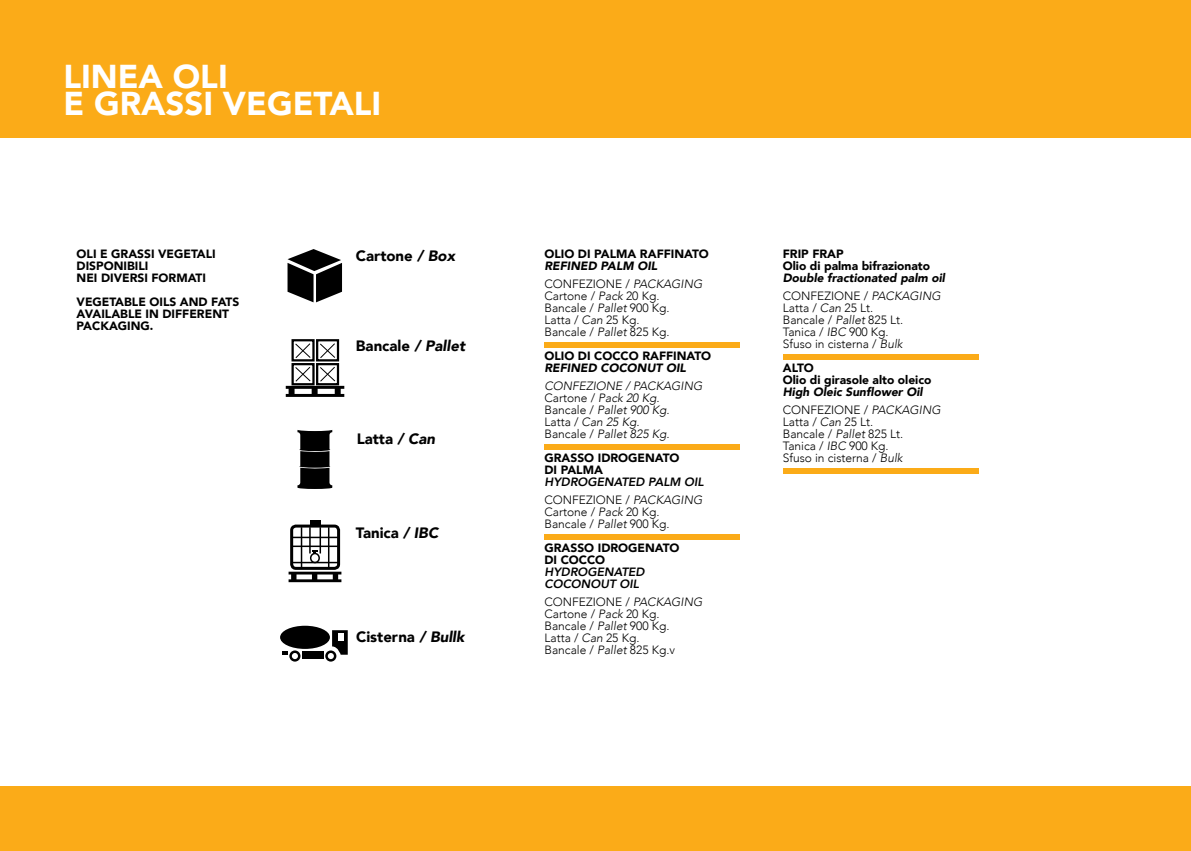
<style>
.page{position:relative;width:1191px;height:851px;background:#fff}
.page>*{position:absolute;margin:0;border:0;box-sizing:border-box;transform-origin:0 0}
.t1{font:900 33px/27px "Avenir";color:#fff}
.t2{font:900 15px "Avenir";color:#000}
.t3{font:300 12px/12px "Avenir";color:#000}
.t4{font:900 12px/12px "Avenir";color:#000}
.t5{font:italic 900 12px/18px "Avenir";color:#000}
.t6{font:italic 300 12px/12px "Avenir";color:#000}
.t7{font:italic 800 12px/18px "Avenir";color:#000}
.s1{font-style:italic}
.s2{font-weight:300;font-style:normal}
.s3{font-weight:300}
.s4{font-style:normal}
</style>
<div class="page">
<div style="left:0;top:786px;width:1191px;height:64px;background:#fbab18"></div>
<div style="left:0;top:0;width:1191px;height:138px;background:#fbab18"></div>
<div style="left:544px;top:342px;width:196px;height:6px;background:#fbab18"></div>
<div style="left:544px;top:444px;width:196px;height:6px;background:#fbab18"></div>
<div style="left:544px;top:534px;width:196px;height:6px;background:#fbab18"></div>
<div style="left:783px;top:354px;width:195px;height:6px;background:#fbab18"></div>
<div style="left:783px;top:468px;width:195px;height:6px;background:#fbab18"></div>
<div style="left:291px;top:363px;width:23px;height:22px;border:2px solid #000"></div>
<div style="left:291px;top:339px;width:23px;height:22px;border:2px solid #000"></div>
<div style="left:316px;top:339px;width:23px;height:22px;border:2px solid #000"></div>
<div style="left:316px;top:363px;width:23px;height:22px;border:2px solid #000"></div>
<svg style="left:295px;top:343px;width:16px;height:15px"></svg>
<svg style="left:320px;top:343px;width:15px;height:15px"></svg>
<svg style="left:286px;top:366px;width:58px;height:31px"></svg>
<svg style="left:287px;top:249px;width:55px;height:53px"></svg>
<svg style="left:297px;top:430px;width:35px;height:59px;background:#2f2f2f"></svg>
<svg style="left:288px;top:571px;width:53px;height:11px"></svg>
<div style="left:290px;top:524px;width:50px;height:45px;border:3px solid #000;border-radius:4px"></div>
<div style="left:310px;top:520px;width:10px;height:5px;background:#000"></div>
<hr style="left:301px;top:527px;width:1px;height:41px;background:#000">
<hr style="left:309px;top:527px;width:2px;height:26px;background:#000">
<hr style="left:319px;top:527px;width:2px;height:26px;background:#000">
<hr style="left:328px;top:527px;width:1px;height:41px;background:#000">
<hr style="left:291px;top:536px;width:47px;height:2px;background:#000">
<hr style="left:291px;top:545px;width:47px;height:2px;background:#000">
<hr style="left:291px;top:561px;width:47px;height:2px;background:#000">
<div style="left:310px;top:552px;width:10px;height:11px;border:2px solid #000;border-radius:50%"></div>
<svg style="left:312px;top:550px;width:6px;height:3px"></svg>
<svg style="left:282px;top:650px;width:18px;height:11px"></svg>
<div style="left:302px;top:651px;width:22px;height:7px;background:#000"></div>
<svg style="left:325px;top:630px;width:23px;height:31px"></svg>
<div style="left:280px;top:625px;width:50px;height:23px;background:#000;border-radius:50%"></div>
<div style="left:338px;top:633px;width:6px;height:8px;background:#fff"></div>
<h1 class="t1" style="left:63px;top:62px;width:284px">LINEA OLI<br>E GRASSI VEGETALI</h1>
<p class="t4" style="left:77px;top:247px;width:128px">OLI E GRASSI VEGETALI<br>DISPONI</p>
<p class="t4" style="left:127px;top:259px;width:13px">BILI</p>
<p class="t4" style="left:77px;top:265px;width:129px;line-height:24px;text-indent:24px">DIVERSI FORMATI<br>VEGETABLE OILS AND</p>
<p class="t4" style="left:77px;top:271px;width:8px">NEI</p>
<p class="t4" style="left:211px;top:295px;width:30px">FATS</p>
<p class="t4" style="left:77px;top:307px;width:24px">AVAILA</p>
<p class="t4" style="left:120px;top:307px;width:50px">BLEINDIFFE</p>
<p class="t4" style="left:197px;top:307px;width:34px">RENT</p>
<p class="t4" style="left:77px;top:319px;width:9px">PAC</p>
<p class="t4" style="left:100px;top:319px;width:55px">KAGING.</p>
<p class="t2" style="left:356px;top:242px;width:101px">CARTONE <span class="s1">/ Box</span></p>
<p class="t2" style="left:356px;top:333px;width:111px">BANCALE <span class="s1">/ Pallet</span></p>
<p class="t2" style="left:357px;top:425px;width:80px">LATTA <span class="s1">/ Can</span></p>
<p class="t2" style="left:356px;top:519px;width:84px">TANICA <span class="s1">/ IBC</span></p>
<p class="t2" style="left:356px;top:623px;width:110px">CISTERNA <span class="s1">/ Bullk</span></p>
<p class="t4" style="left:544px;top:247px;width:166px">OLIO DI PALMA RAFFINATO</p>
<p class="t5" style="left:544px;top:256px;width:159px">REFINED PALM OIL<br><span class="s2">CONFEZIONE /</span> <span class="s3">PACKAGING</span></p>
<p class="t3" style="left:544px;top:289px;width:126px">Cartone / <span class="s1">Pack</span> 20 Kg.<br>Bancale / <span class="s1">Pallet</span> 900 Kg.<br>Latta / <span class="s1">Can</span> 25 Kg.<br>Bancale / <span class="s1">Pallet</span> 825 Kg.</p>
<p class="t4" style="left:544px;top:349px;width:168px">OLIO DI COCCO RAFFINATO</p>
<p class="t5" style="left:544px;top:358px;width:143px">REFINED COCONUT OIL</p>
<p class="t6" style="left:544px;top:379px;width:159px">CONFEZIONE / PACKAGING<br><span class="s4">Cartone /</span> Pack 20 Kg.<br><span class="s4">Bancale /</span> Pallet 900 Kg.<br><span class="s4">Latta /</span> Can 25 Kg.<br><span class="s4">Bancale /</span> Pallet 825 Kg.</p>
<p class="t4" style="left:544px;top:451px;width:137px">GRASSO IDROGENATO<br>DI PALMA</p>
<p class="t7" style="left:544px;top:472px;width:161px">HYDROGENATED PALM OIL<br><span class="s2">CONFEZIONE /</span> <span class="s3">PACKAGING</span></p>
<p class="t3" style="left:544px;top:505px;width:126px">Cartone / <span class="s1">Pack</span> 20 Kg.<br>Bancale / <span class="s1">Pallet</span> 900 Kg.</p>
<p class="t4" style="left:544px;top:541px;width:137px">GRASSO IDROGENATO<br>DI COCCO</p>
<p class="t7" style="left:544px;top:565px;width:102px;line-height:12px">HYDROGENATED<br>COCONOUT OIL</p>
<p class="t3" style="left:544px;top:595px;width:159px">CONFEZIONE / <span class="s1">PACKAGING<br></span>Cartone / <span class="s1">Pack</span> 20 Kg.<br>Bancale / <span class="s1">Pallet</span> 900 Kg.<br>Latta / <span class="s1">Can</span> 25 Kg.<br>Bancale / <span class="s1">Pallet</span> 825 Kg.v</p>
<p class="t4" style="left:783px;top:247px;width:149px">FRIP FRAP<br>OLIO DI PALMA BIFRAZIONATO</p>
<p class="t5" style="left:783px;top:268px;width:164px">Double fractionated palm oil<br><span class="s2">CONFEZIONE /</span> <span class="s3">PACKAGING</span></p>
<p class="t3" style="left:783px;top:301px;width:122px">Latta / <span class="s1">Can</span> 25 Lt.<br>Bancale / <span class="s1">Pallet</span> 825 Lt.<br>Tanica / <span class="s1">IBC</span> 900 Kg.<br>Sfuso in cisterna / <span class="s1">Bulk</span></p>
<p class="t4" style="left:783px;top:361px;width:150px">ALTO<br>OLIO DI GIRASOLE ALTO OLEICO</p>
<p class="t5" style="left:783px;top:382px;width:159px">High Oleic Sunflower Oil<br><span class="s2">CONFEZIONE /</span> <span class="s3">PACKAGING</span></p>
<p class="t3" style="left:783px;top:415px;width:122px">Latta / <span class="s1">Can</span> 25 Lt.<br>Bancale / <span class="s1">Pallet</span> 825 Lt.<br>Tanica / <span class="s1">IBC</span> 900 Kg.<br>Sfuso in cisterna / <span class="s1">Bulk</span></p>
</div>
